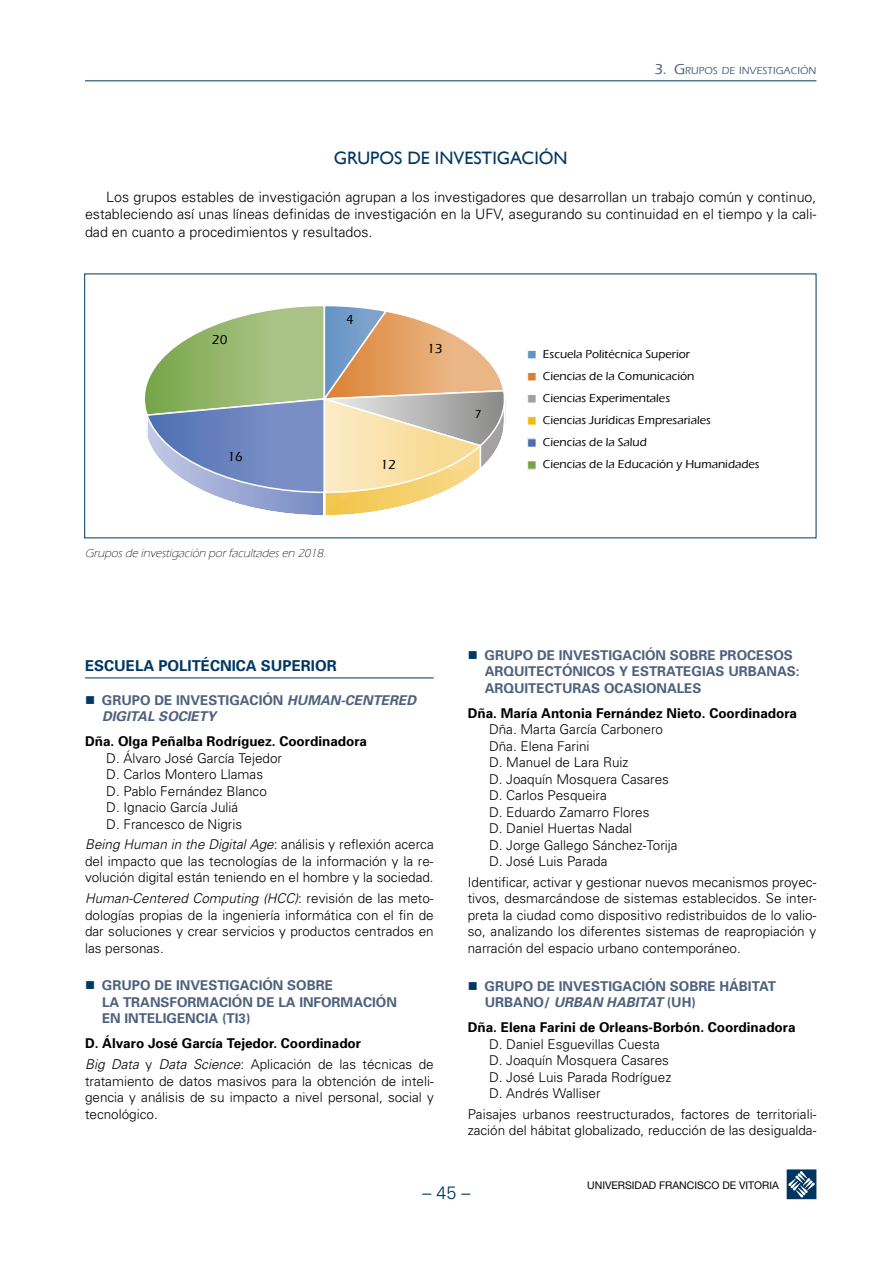
<style>
.page{position:relative;width:893px;height:1263px;background:#fff}
.page>*{position:absolute;margin:0;border:0;box-sizing:border-box;transform-origin:0 0}
.t1{font:18px "Gill Sans";color:#003763}
.t2{font:300 18px "Univers";color:#003763}
.t3{font:700 15px "Univers";color:#003763}
.t4{font:300 14.25px/17.2px "Univers";color:#000;text-align:justify}
.t5{font:300 13.5px/16.5px "Univers";color:#000}
.t6{font:700 13.5px/16.5px "Univers";color:#4e627d}
.t7{font:700 13.5px/20.7px "Univers";color:#000}
.t8{font:italic 700 13.5px/16.5px "Univers";color:#4e627d}
.t9{font:500 13.5px "Eras ITC";color:#000}
.t10{font:500 12px/22px "Eras ITC";color:#000}
.t11{font:italic 300 12px "Eras ITC";color:#000}
.t12{font:10.5px "Helvetica Neue";color:#000}
.t13{font:500 10.5px "Eras ITC";color:#4e627d}
.s1{font-size:15px}
.s2{font-style:normal}
.s3{font-style:italic}
.s4{font-weight:300;font-style:italic}
.s5{font-weight:300}
</style>
<div class="page">
<hr style="left:85px;top:80px;width:731px;height:1px;background:#003763">
<svg style="left:787px;top:1169px;width:29px;height:30px"></svg>
<hr style="left:85px;top:677px;width:349px;height:1px;background:#003763">
<svg style="left:145px;top:306px;width:361px;height:209px"></svg>
<div style="left:528px;top:350px;width:8px;height:9px;background:#6293c4"></div>
<div style="left:527px;top:350px;width:9px;height:9px;border:1px solid #fff"></div>
<div style="left:528px;top:372px;width:8px;height:9px;background:#da8032"></div>
<div style="left:527px;top:372px;width:9px;height:9px;border:1px solid #fff"></div>
<div style="left:528px;top:395px;width:8px;height:8px;background:#a2a1a1"></div>
<div style="left:527px;top:394px;width:9px;height:9px;border:1px solid #fff"></div>
<div style="left:528px;top:417px;width:8px;height:8px;background:#eebb12"></div>
<div style="left:527px;top:416px;width:9px;height:9px;border:1px solid #fff"></div>
<div style="left:528px;top:439px;width:8px;height:8px;background:#4b6fb1"></div>
<div style="left:527px;top:438px;width:9px;height:10px;border:1px solid #fff"></div>
<div style="left:528px;top:461px;width:8px;height:8px;background:#73a548"></div>
<div style="left:527px;top:460px;width:9px;height:10px;border:1px solid #fff"></div>
<p class="t13" style="left:655px;top:65px;width:163px"><span class="s1">3. G</span>RUPOS DE INVESTIGACIÓN</p>
<h1 class="t1" style="left:334px;top:147px;width:235px">GRUPOS DE INVESTIGACIÓN</h1>
<p class="t4" style="left:85px;top:188px;width:733px;text-indent:21px">Los grupos estables de investigación agrupan a los investigadores que desarrollan un trabajo común y continuo, estableciendo así unas líneas definidas de investigación en la UFV, asegurando su continuidad en el tiempo y la cali&shy;dad en cuanto a procedimientos y resultados.</p>
<p class="t9" style="left:212px;top:332px;width:17px">20</p>
<p class="t9" style="left:346px;top:312px;width:9px">4</p>
<p class="t9" style="left:227px;top:449px;width:17px">16</p>
<p class="t11" style="left:85px;top:546px;width:245px">Gruposde investigación porfacultadesen 2018.</p>
<p class="t9" style="left:380px;top:457px;width:17px">12</p>
<p class="t9" style="left:427px;top:340px;width:17px">13</p>
<p class="t10" style="left:475px;top:403px;width:8px">7</p>
<p class="t10" style="left:543px;top:343px;width:218px">Escuela Politécnica Superior<br>Ciencias de la Comunicación<br>Ciencias Experimentales<br>Ciencias Jurídicas Empresariales<br>Ciencias de la Salud<br>Ciencias de la Educación y Humanidades</p>
<p class="t3" style="left:85px;top:656px;width:253px">ESCUELA POLITÉCNICA SUPERIOR</p>
<p class="t8" style="left:102px;top:691px;width:316px"><span class="s2">GRUPO DE INVESTIGACIÓN</span> HUMAN-CENTERED<br>DIGITAL SOCIETY</p>
<p class="t7" style="left:85px;top:730px;width:284px">Dña. Olga Peñalba Rodríguez. Coordinadora</p>
<p class="t5" style="left:106px;top:749px;width:177px">D. Álvaro José García Tejedor<br>D. Carlos Montero Llamas<br>D. Pablo Fernández Blanco<br>D. Ignacio García Juliá<br>D. Francesco de Nigris</p>
<p class="t5" style="left:85px;top:836px;width:350px;text-align:justify"><span class="s3">Being Human in the Digital Age</span>: análisis y reflexión acerca del impacto que las tecnologías de la información y la re&shy;volución digital están teniendo en el hombre y la sociedad.</p>
<p class="t5" style="left:85px;top:890px;width:350px;text-align:justify"><span class="s3">Human-Centered Computing (HCC)</span>: revisión de las meto&shy;dologías propias de la ingeniería informática con el fin de dar soluciones y crear servicios y productos centrados en las personas.</p>
<p class="t6" style="left:102px;top:977px;width:296px">GRUPO DE INVESTIGACIÓN SOBRE<br>LA TRANSFORMACIÓN DE LA INFORMACIÓN<br>EN INTELIGENCIA (TI3)</p>
<p class="t7" style="left:85px;top:1033px;width:350px">D. Álvaro José García Tejedor. Coordinador<br><span class="s4">Big Data</span> <span class="s5">y</span> <span class="s4">Data Science</span><span class="s5">: Aplicación de las técnicas de</span></p>
<p class="t5" style="left:85px;top:1072px;width:350px;text-align:justify">tratamiento de datos masivos para la obtención de inteli&shy;gencia y análisis de su impacto a nivel personal, social y tecnológico.</p>
<p class="t6" style="left:485px;top:646px;width:316px">GRUPO DE INVESTIGACIÓN SOBRE PROCESOS<br>ARQUITECTÓNICOS Y ESTRATEGIAS URBANAS:<br>ARQUITECTURAS OCASIONALES</p>
<p class="t7" style="left:468px;top:702px;width:331px">Dña. María Antonia Fernández Nieto. Coordinadora</p>
<p class="t5" style="left:489px;top:721px;width:190px">Dña. Marta García Carbonero<br>Dña. Elena Farini<br>D. Manuel de Lara Ruiz<br>D. Joaquín Mosquera Casares<br>D. Carlos Pesqueira<br>D. Eduardo Zamarro Flores<br>D. Daniel Huertas Nadal<br>D. Jorge Gallego Sánchez-Torija<br>D. José Luis Parada</p>
<p class="t5" style="left:468px;top:873px;width:350px;text-align:justify">Identificar, activar y gestionar nuevos mecanismos proyec&shy;tivos, desmarcándose de sistemas establecidos. Se inter&shy;preta la ciudad como dispositivo redistribuidos de lo valio&shy;so, analizando los diferentes sistemas de reapropiación y narración del espacio urbano contemporáneo.</p>
<p class="t6" style="left:485px;top:977px;width:293px">GRUPO DE INVESTIGACIÓN SOBRE HÁBITAT<br>URBANO/ <span class="s3">URBAN HABITAT</span> (UH)</p>
<p class="t7" style="left:468px;top:1016px;width:329px">Dña. Elena Farini de Orleans-Borbón. Coordinadora</p>
<p class="t5" style="left:489px;top:1035px;width:184px">D. Daniel Esguevillas Cuesta<br>D. Joaquín Mosquera Casares<br>D. José Luis Parada Rodríguez<br>D. Andrés Walliser</p>
<p class="t5" style="left:468px;top:1105px;width:350px">Paisajes urbanos reestructurados, factores de territoriali&shy;zación del hábitat globalizado, reducción de las desigualda-</p>
<h1 class="t2" style="left:422px;top:1182px;width:50px">– 45 –</h1>
<p class="t12" style="left:587px;top:1178px;width:193px">UNIVERSIDAD FRANCISCO DE VITORIA</p>
</div>
